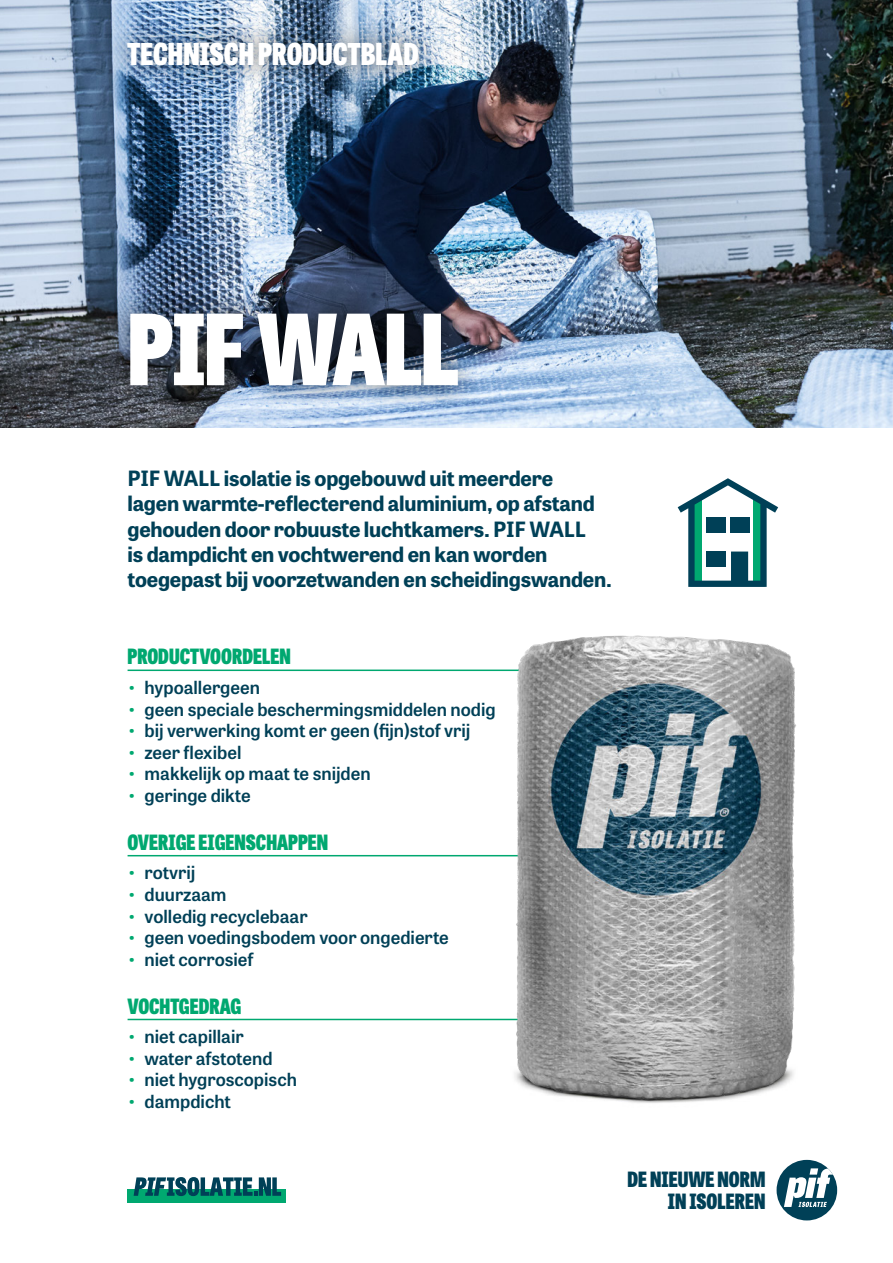
<style>
.page{position:relative;width:893px;height:1263px;background:#fff}
.page>*{position:absolute;margin:0;border:0;box-sizing:border-box;transform-origin:0 0}
.t1{font:800 97.5px "Tablet Gothic Condensed";letter-spacing:-.015em;color:#fff}
.t2{font:800 30px "Tablet Gothic Condensed";color:#fff}
.t3{font:700 21px/25.2px "Tablet Gothic";letter-spacing:-.01em;color:#004057}
.t4{font:800 21px "Tablet Gothic Condensed";color:#00a870}
.t5{font:800 21px/21.6px "Tablet Gothic Condensed";color:#004057;text-align:right}
.t6{font:600 18px "Tablet Gothic";color:#004057}
.s1{color:#00a870}
</style>
<div class="page">
<img style="left:0;top:0;width:893px;height:428px">
<hr style="left:128px;top:855px;width:637px;height:1px;background:#00a870">
<hr style="left:128px;top:669px;width:637px;height:2px;background:#00a870">
<hr style="left:128px;top:1019px;width:637px;height:1px;background:#00a870">
<div style="left:777px;top:1160px;width:60px;height:60px;background:#004057;border-radius:50%"></div>
<svg style="left:784px;top:1168px;width:52px;height:39px"></svg>
<div style="left:128px;top:1189px;width:158px;height:14px;background:#00a870"></div>
<svg style="left:134px;top:1177px;width:147px;height:19px"></svg>
<img style="left:480px;top:635px;width:316px;height:468px">
<div style="left:107px;top:290px;width:374px;height:119px;background:#000;opacity:.55"></div>
<div style="left:106px;top:19px;width:336px;height:70px;background:#000;opacity:.55"></div>
<svg style="left:678px;top:478px;width:100px;height:109px"></svg>
<h2 class="t2" style="left:128px;top:37px;width:293px">TECHNISCH PRODUCTBLAD</h2>
<h1 class="t1" style="left:128px;top:294px;width:333px">PIF WALL</h1>
<p class="t3" style="left:128px;top:468px;width:486px">PIF WALL isolatie is opgebouwd uit meerdere<br>lagen warmte-reflecterend aluminium, op afstand gehouden door robuuste luchtkamers. PIF WALL<br>is dampdicht en vochtwerend en kan worden toegepast bĳ voorzetwanden en scheidingswanden.</p>
<p class="t4" style="left:128px;top:645px;width:165px">PRODUCTVOORDELEN</p>
<p class="t6" style="left:128px;top:680px;width:134px"><span class="s1">•</span> hypoallergeen</p>
<p class="t6" style="left:128px;top:701px;width:370px"><span class="s1">•</span> geen speciale beschermingsmiddelen nodig</p>
<p class="t6" style="left:128px;top:723px;width:344px"><span class="s1">•</span> bĳ verwerking komt er geen (fijn)stof vrĳ</p>
<p class="t6" style="left:128px;top:744px;width:115px"><span class="s1">•</span> zeer flexibel</p>
<p class="t6" style="left:128px;top:766px;width:245px"><span class="s1">•</span> makkelĳk op maat te snĳden</p>
<p class="t6" style="left:128px;top:788px;width:125px"><span class="s1">•</span> geringe dikte</p>
<p class="t4" style="left:128px;top:830px;width:202px">OVERIGE EIGENSCHAPPEN</p>
<p class="t6" style="left:128px;top:865px;width:69px"><span class="s1">•</span> rotvrĳ</p>
<p class="t6" style="left:128px;top:887px;width:101px"><span class="s1">•</span> duurzaam</p>
<p class="t6" style="left:128px;top:908px;width:182px"><span class="s1">•</span> volledig recyclebaar</p>
<p class="t6" style="left:128px;top:930px;width:323px"><span class="s1">•</span> geen voedingsbodem voor ongedierte</p>
<p class="t6" style="left:128px;top:951px;width:127px"><span class="s1">•</span> niet corrosief</p>
<p class="t4" style="left:128px;top:994px;width:115px">VOCHTGEDRAG</p>
<p class="t6" style="left:128px;top:1029px;width:118px"><span class="s1">•</span> niet capillair</p>
<p class="t6" style="left:128px;top:1050px;width:147px"><span class="s1">•</span> water afstotend</p>
<p class="t6" style="left:128px;top:1072px;width:171px"><span class="s1">•</span> niet hygroscopisch</p>
<p class="t6" style="left:128px;top:1094px;width:105px"><span class="s1">•</span> dampdicht</p>
<p class="t5" style="left:628px;top:1169px;width:139px">DE NIEUWE NORM<br>IN ISOLEREN</p>
</div>
